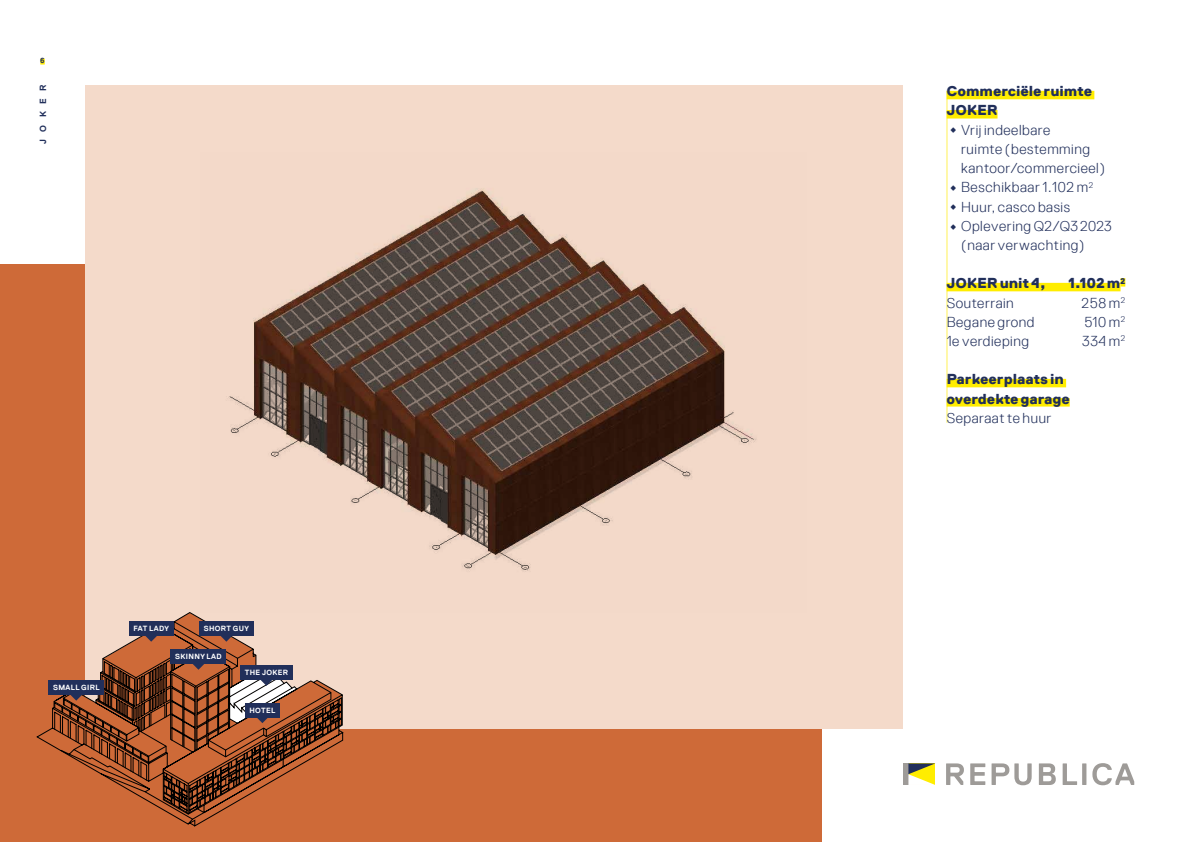
<style>
.page{position:relative;width:1191px;height:842px;background:#fff}
.page>*{position:absolute;margin:0;border:0;box-sizing:border-box;transform-origin:0 0}
.t1{font:300 14.4px/19.2px "Replica Pro TT";letter-spacing:.04em;color:#212f5b}
.t2{font:800 14.4px/19.2px "Replica Pro TT";letter-spacing:.04em;color:#212f5b}
.t3{font:700 9px "Replica Pro TT";letter-spacing:.81em;color:#212f5b}
.t4{font:700 7.5px "Replica Pro TT";letter-spacing:.05em;color:#fff}
.t5{font:700 7.5px "Replica Pro TT";color:#212f5b}
.s1{font-size:33.6px}
</style>
<div class="page">
<div style="left:0;top:265px;width:821px;height:577px;background:#ce6a38"></div>
<div style="left:85px;top:85px;width:818px;height:644px;background:#f4daca"></div>
<hr style="left:946px;top:91px;width:1px;height:332px;background:#fff155">
<div style="left:946px;top:91px;width:148px;height:8px;background:#ffed00"></div>
<div style="left:946px;top:110px;width:51px;height:9px;background:#ffed00"></div>
<div style="left:946px;top:283px;width:174px;height:8px;background:#ffed00"></div>
<div style="left:1120px;top:278px;width:5px;height:9px;background:#ffed00"></div>
<div style="left:946px;top:379px;width:120px;height:8px;background:#ffed00"></div>
<div style="left:946px;top:398px;width:123px;height:9px;background:#ffed00"></div>
<svg style="left:40px;top:59px;width:5px;height:6px"></svg>
<div style="left:903px;top:763px;width:5px;height:22px;background:#9e9b98"></div>
<svg style="left:908px;top:763px;width:27px;height:22px"></svg>
<svg style="left:946px;top:763px;width:188px;height:22px"></svg>
<svg style="left:37px;top:612px;width:306px;height:214px"></svg>
<div style="left:48px;top:680px;width:56px;height:15px;background:#212f5b"></div>
<svg style="left:53px;top:613px;width:289px;height:201px"></svg>
<div style="left:199px;top:621px;width:55px;height:15px;background:#212f5a"></div>
<img style="left:228px;top:188px;width:529px;height:384px">
<p class="t5" style="left:40px;top:56px;width:6px">6</p>
<p class="t3" style="left:38px;top:144px;width:60px;rotate:-90deg">JOKER</p>
<p class="t4" style="left:53px;top:683px;width:48px">SMALL GIRL</p>
<p class="t4" style="left:133px;top:624px;width:37px">FAT LADY</p>
<p class="t4" style="left:204px;top:624px;width:47px">SHORT GUY</p>
<p class="t4" style="left:175px;top:652px;width:48px">SKINNY LAD</p>
<p class="t4" style="left:245px;top:669px;width:45px">THE JOKER</p>
<p class="t4" style="left:249px;top:706px;width:27px">HOTEL</p>
<p class="t2" style="left:946px;top:82px;width:147px">Commerciële ruimte<br>JOKER</p>
<p class="t1" style="left:961px;top:120px;width:145px;text-indent:-14px"><span class="s1">•</span>Vrij indeelbare<br>ruimte (bestemming kantoor/commercieel)</p>
<p class="t1" style="left:946px;top:178px;width:148px"><span class="s1">•</span>Beschikbaar 1.102 m<sup>2</sup></p>
<p class="t1" style="left:946px;top:197px;width:125px"><span class="s1">•</span>Huur, casco basis</p>
<p class="t1" style="left:961px;top:216px;width:152px;text-indent:-14px"><span class="s1">•</span>Oplevering Q2/Q3 2023 (naar verwachting)</p>
<p class="t2" style="left:946px;top:274px;width:100px">JOKER unit 4,</p>
<p class="t2" style="left:1068px;top:274px;width:58px">1.102 m<sup>2</sup></p>
<p class="t1" style="left:946px;top:293px;width:69px">Souterrain</p>
<p class="t1" style="left:1081px;top:293px;width:45px">258 m<sup>2</sup></p>
<p class="t1" style="left:946px;top:312px;width:89px">Begane grond</p>
<p class="t1" style="left:1084px;top:312px;width:42px">510 m<sup>2</sup></p>
<p class="t1" style="left:946px;top:331px;width:84px">1e verdieping</p>
<p class="t1" style="left:1082px;top:331px;width:45px">334 m<sup>2</sup></p>
<p class="t2" style="left:946px;top:370px;width:124px">Parkeerplaats in overdekte garage</p>
<p class="t1" style="left:946px;top:408px;width:106px">Separaat te huur</p>
</div>
